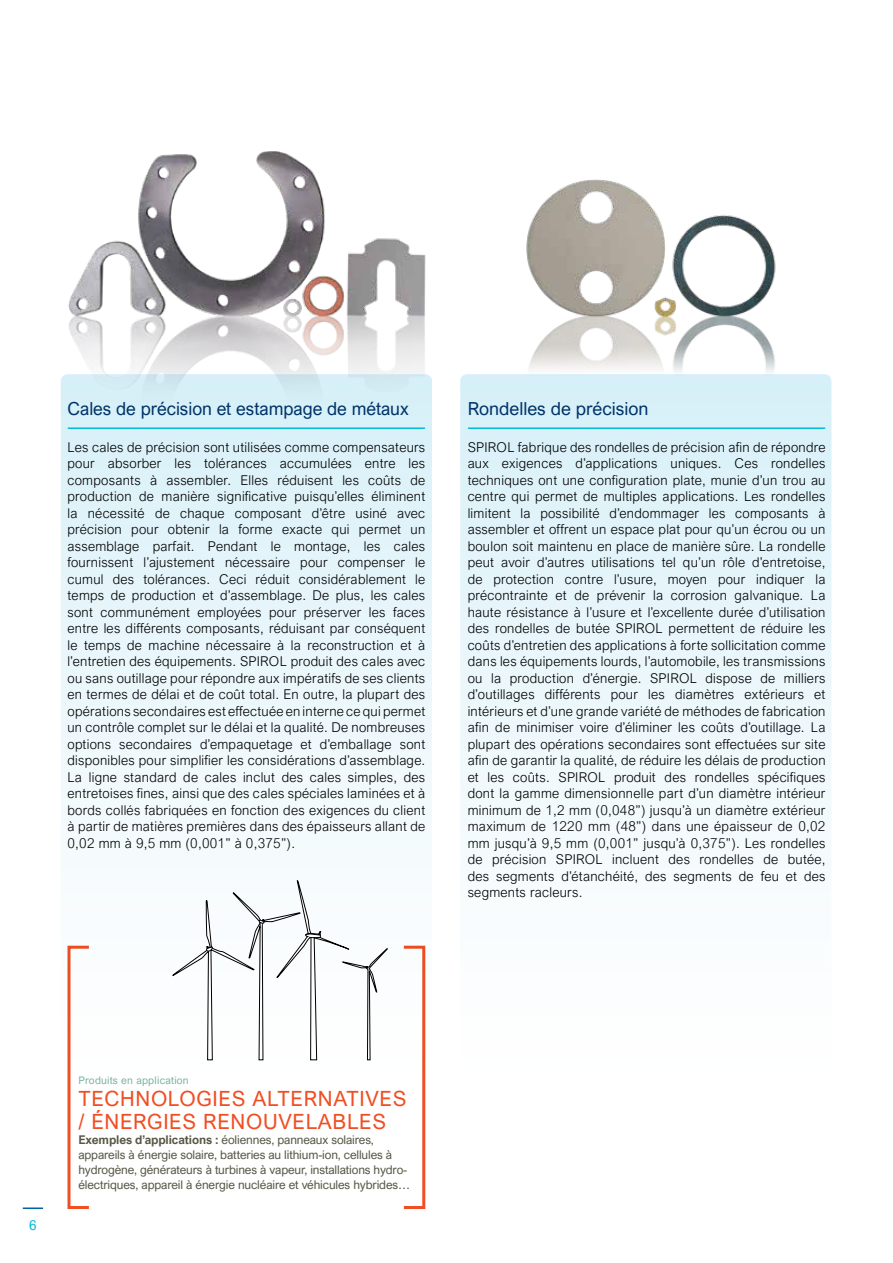
<style>
.page{position:relative;width:893px;height:1263px;background:#fff}
.page>*{position:absolute;margin:0;border:0;box-sizing:border-box;transform-origin:0 0}
.t1{font:21px/22.5px "Arial Nova";letter-spacing:.03em;color:#f04e23}
.t2{font:18px "Arial Nova";color:#003468}
.t3{font:300 13.5px/16.5px "Arial Nova";letter-spacing:.02em;color:#000;text-align:justify}
.t4{font:13.5px "Arial Nova";color:#00bbd6}
.t5{font:12px/15px "Arial Nova";letter-spacing:-.01em;color:#585747}
.t6{font:10.5px "Arial Nova";letter-spacing:.02em;color:#7ab5a0}
.s1{font-weight:700}
</style>
<div class="page">
<div style="left:61px;top:374px;width:371px;height:702px;background:linear-gradient(to bottom,#d8f0f9,#fffefd);border-radius:7px"></div>
<div style="left:460px;top:374px;width:371px;height:702px;background:linear-gradient(to bottom,#d8f0f8,#fff);border-radius:7px"></div>
<div style="left:68px;top:946px;width:22px;height:263px;border:3px solid #f04e23"></div>
<div style="left:402px;top:946px;width:23px;height:263px;border:3px solid #f04e23"></div>
<hr style="left:468px;top:427px;width:357px;height:2px;background:#00bbd6">
<svg style="left:172px;top:879px;width:215px;height:181px"></svg>
<img style="left:523px;top:179px;width:257px;height:295px">
<img style="left:68px;top:151px;width:360px;height:354px">
<hr style="left:23px;top:1207px;width:20px;height:2px;background:#0063a4">
<h2 class="t2" style="left:68px;top:398px;width:343px">Cales de précision et estampage de métaux</h2>
<h2 class="t2" style="left:468px;top:398px;width:182px">Rondelles de précision</h2>
<p class="t3" style="left:468px;top:439px;width:359px">SPIROL fabrique des rondelles de précision afin de répondre aux exigences d’applications uniques. Ces rondelles techniques ont une configuration plate, munie d’un trou au centre qui permet de multiples applications. Les rondelles limitent la possibilité d’endommager les composants à assembler et offrent un espace plat pour qu’un écrou ou un boulon soit maintenu en place de manière sûre. La rondelle peut avoir d’autres utilisations tel qu’un rôle d’entretoise, de protection contre l’usure, moyen pour indiquer la précontrainte et de prévenir la corrosion galvanique. La haute résistance à l’usure et l’excellente durée d’utilisation des rondelles de butée SPIROL permettent de réduire les coûts d’entretien des applications à forte sollicitation comme dans les équipements lourds, l’automobile, les transmissions ou la production d’énergie. SPIROL dispose de milliers d’outillages différents pour les diamètres extérieurs et intérieurs et d’une grande variété de méthodes de fabrication afin de minimiser voire d’éliminer les coûts d’outillage. La plupart des opérations secondaires sont effectuées sur site afin de garantir la qualité, de réduire les délais de production et les coûts. SPIROL produit des rondelles spécifiques dont la gamme dimensionnelle part d’un diamètre intérieur minimum de 1,2 mm (0,048”) jusqu’à un diamètre extérieur maximum de 1220 mm (48”) dans une épaisseur de 0,02 mm jusqu’à 9,5 mm (0,001” jusqu’à 0,375”). Les rondelles de précision SPIROL incluent des rondelles de butée, des segments d’étanchéité, des segments de feu et des segments racleurs.</p>
<p class="t3" style="left:68px;top:439px;width:359px">Les cales de précision sont utilisées comme compensateurs pour absorber les tolérances accumulées entre les composants à assembler. Elles réduisent les coûts de production de manière significative puisqu’elles éliminent la nécessité de chaque composant d’être usiné avec précision pour obtenir la forme exacte qui permet un assemblage parfait. Pendant le montage, les cales fournissent l’ajustement nécessaire pour compenser le cumul des tolérances. Ceci réduit considérablement le temps de production et d’assemblage. De plus, les cales sont communément employées pour préserver les faces entre les différents composants, réduisant par conséquent le temps de machine nécessaire à la reconstruction et à l’entretien des équipements. SPIROL produit des cales avec ou sans outillage pour répondre aux impératifs de ses clients en termes de délai et de coût total. En outre, la plupart des opérations secondaires est effectuée en interne ce qui permet un contrôle complet sur le délai et la qualité. De nombreuses options secondaires d’empaquetage et d’emballage sont disponibles pour simplifier les considérations d’assemblage.<br>La ligne standard de cales inclut des cales simples, des entretoises fines, ainsi que des cales spéciales laminées et à bords collés fabriquées en fonction des exigences du client à partir de matières premières dans des épaisseurs allant de 0,02 mm à 9,5 mm (0,001” à 0,375”).</p>
<p class="t4" style="left:29px;top:1217px;width:9px">6</p>
<p class="t6" style="left:78px;top:1074px;width:112px">Produits en application</p>
<h1 class="t1" style="left:78px;top:1087px;width:329px">TECHNOLOGIES ALTERNATIVES / ÉNERGIES RENOUVELABLES</h1>
<p class="t5" style="left:78px;top:1132px;width:333px"><span class="s1">Exemples d’applications :</span> éoliennes, panneaux solaires, appareils à énergie solaire, batteries au lithium-ion, cellules à hydrogène, générateurs à turbines à vapeur, installations hydro&shy;électriques, appareil à énergie nucléaire et véhicules hybrides…</p>
</div>
